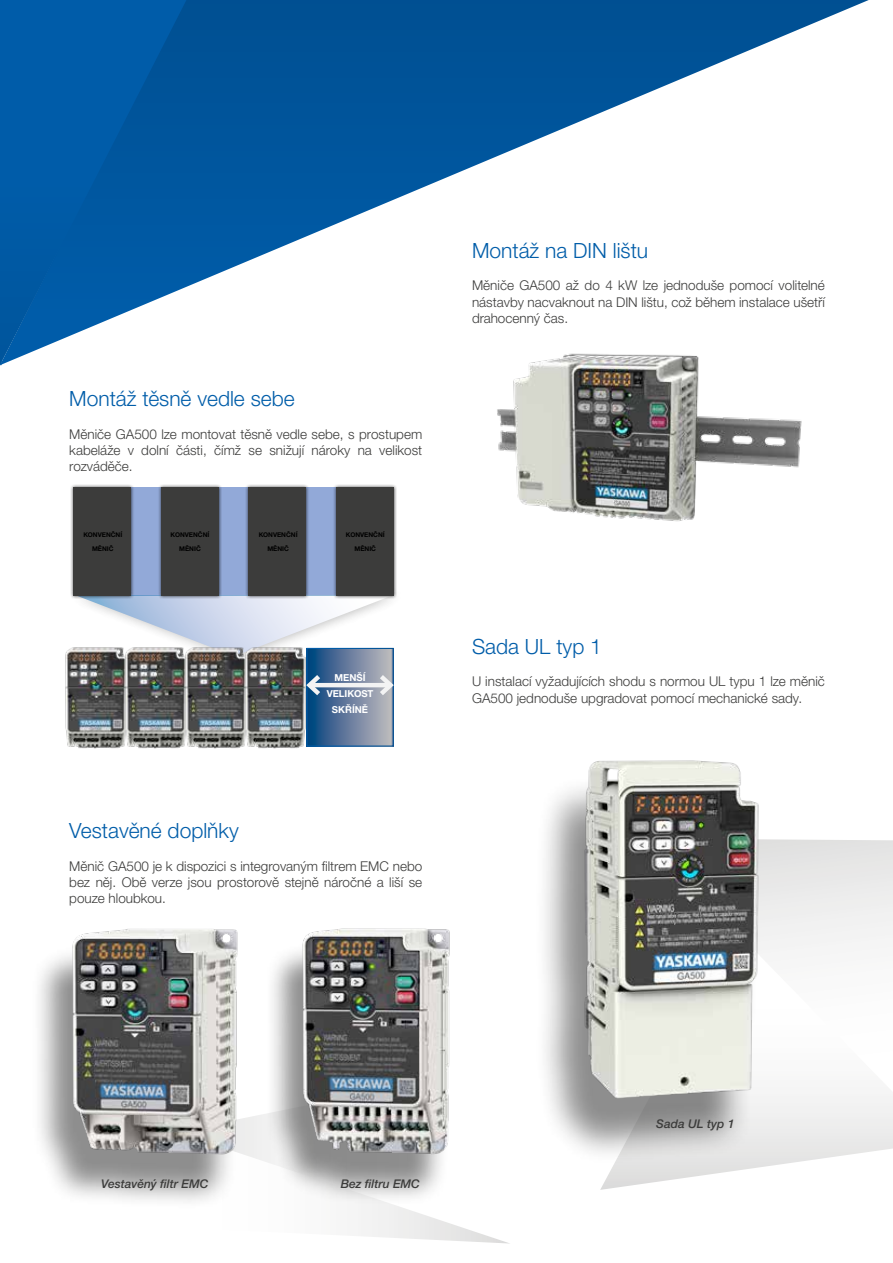
<style>
.page{position:relative;width:893px;height:1263px;background:#fff}
.page>*{position:absolute;margin:0;border:0;box-sizing:border-box;transform-origin:0 0}
.t1{font:300 21px "Helvetica Neue LTW1 G";color:#005da9}
.t2{font:300 13.5px/16.2px "Helvetica Neue LTW1 G";color:#3c3c3b;text-align:justify}
.t3{font:italic 500 12px "Helvetica Neue LTW1 G";color:#3c3c3b}
.t4{font:700 9.6px/15.8px "Helvetica Neue LTW1 G";color:#fff;text-align:center}
.t5{font:700 6.45px/13.4px "Helvetica Neue LTW1 G";color:#000;text-align:center}
</style>
<div class="page">
<svg style="left:186px;top:0;width:683px;height:287px"></svg>
<svg style="left:0;top:0;width:186px;height:365px;background:#1b6bae"></svg>
<svg style="left:240px;top:1114px;width:268px;height:129px"></svg>
<svg style="left:600px;top:1094px;width:293px;height:96px"></svg>
<svg style="left:766px;top:839px;width:127px;height:114px"></svg>
<div style="left:264px;top:940px;width:187px;height:266px;background:#000;opacity:.45"></div>
<img style="left:299px;top:928px;width:159px;height:230px">
<div style="left:31px;top:941px;width:207px;height:269px;background:#000;opacity:.45"></div>
<img style="left:69px;top:929px;width:171px;height:229px">
<svg style="left:83px;top:595px;width:311px;height:53px"></svg>
<div style="left:74px;top:487px;width:320px;height:108px;background:#92a9d8"></div>
<div style="left:70px;top:484px;width:64px;height:115px;background:#000;opacity:.75"></div>
<div style="left:74px;top:487px;width:57px;height:108px;background:#3c3c3b"></div>
<div style="left:158px;top:484px;width:64px;height:115px;background:#000;opacity:.75"></div>
<div style="left:161px;top:487px;width:58px;height:108px;background:#3c3c3b"></div>
<div style="left:245px;top:484px;width:65px;height:115px;background:#000;opacity:.75"></div>
<div style="left:249px;top:487px;width:57px;height:108px;background:#3c3c3b"></div>
<div style="left:333px;top:484px;width:64px;height:115px;background:#000;opacity:.75"></div>
<div style="left:336px;top:487px;width:58px;height:108px;background:#3c3c3b"></div>
<img style="left:65px;top:644px;width:56px;height:105px">
<img style="left:121px;top:644px;width:60px;height:105px">
<img style="left:181px;top:644px;width:60px;height:105px">
<img style="left:241px;top:644px;width:69px;height:105px">
<svg style="left:308px;top:650px;width:84px;height:95px;background:#657e9e"></svg>
<hr style="left:309px;top:683px;width:82px;height:4px;background:#f3f3f3">
<svg style="left:303px;top:670px;width:22px;height:30px"></svg>
<svg style="left:375px;top:670px;width:19px;height:30px"></svg>
<div style="left:534px;top:776px;width:226px;height:388px;background:#000;opacity:.45"></div>
<img style="left:568px;top:760px;width:198px;height:350px">
<img style="left:497px;top:353px;width:305px;height:169px">
<h1 class="t1" style="left:69px;top:386px;width:227px">Montáž těsně vedle sebe</h1>
<p class="t2" style="left:69px;top:426px;width:354px">Měniče GA500 lze montovat těsně vedle sebe, s prostupem kabeláže v dolní části, čímž se snižují nároky na velikost rozváděče.</p>
<p class="t5" style="left:83px;top:528px;width:40px">KONVENČNÍ<br>MĚNIČ</p>
<p class="t5" style="left:171px;top:528px;width:40px">KONVENČNÍ<br>MĚNIČ</p>
<p class="t5" style="left:259px;top:528px;width:40px">KONVENČNÍ<br>MĚNIČ</p>
<p class="t5" style="left:346px;top:528px;width:40px">KONVENČNÍ<br>MĚNIČ</p>
<p class="t4" style="left:327px;top:670px;width:48px">MENŠÍ<br>VELIKOST<br>SKŘÍNĚ</p>
<h1 class="t1" style="left:69px;top:818px;width:171px">Vestavěné doplňky</h1>
<p class="t2" style="left:69px;top:858px;width:354px">Měnič GA500 je k dispozici s integrovaným filtrem EMC nebo bez něj. Obě verze jsou prostorově stejně náročné a liší se pouze hloubkou.</p>
<h1 class="t1" style="left:472px;top:238px;width:178px">Montáž na DIN lištu</h1>
<p class="t2" style="left:472px;top:277px;width:354px">Měniče GA500 až do 4 kW lze jednoduše pomocí volitelné nástavby nacvaknout na DIN lištu, což během instalace ušetří drahocenný čas.</p>
<h1 class="t1" style="left:472px;top:634px;width:131px">Sada UL typ 1</h1>
<p class="t2" style="left:472px;top:673px;width:354px">U instalací vyžadujících shodu s normou UL typu 1 lze měnič<br>GA500 jednoduše upgradovat pomocí mechanické sady.</p>
<p class="t3" style="left:101px;top:1177px;width:109px">Vestavěný filtr EMC</p>
<p class="t3" style="left:341px;top:1177px;width:81px">Bez filtru EMC</p>
<p class="t3" style="left:656px;top:1116px;width:80px">Sada UL typ 1</p>
</div>
